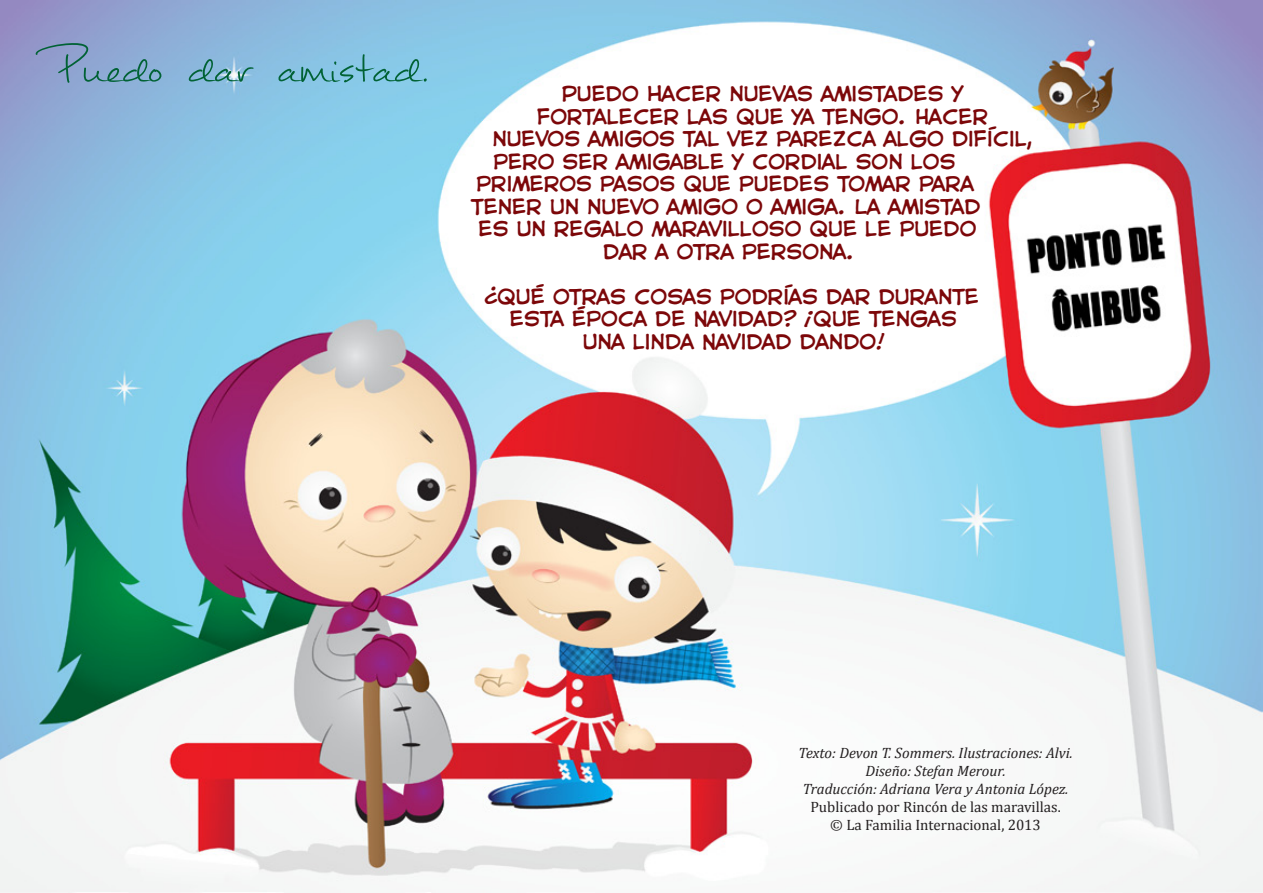
<style>
.page{position:relative;width:1263px;height:893px;background:#fff}
.page>*{position:absolute;margin:0;border:0;box-sizing:border-box;transform-origin:0 0}
.t1{font:87px "Mathilde";color:#016235}
.t2{font:18.75px/22.5px "CC Astro City";color:#7c0709;text-align:center}
.t3{font:italic 15px/18px "Cambria";color:#231f20;text-align:center}
.s1{font-style:normal}
</style>
<div class="page">
<img style="left:0;top:0;width:1263px;height:893px">
<p class="t1" style="left:51px;top:1px;width:381px">Puedo dar amistad.</p>
<p class="t2" style="left:562px;top:81px;width:403px">PUEDO HACER NUEVAS AMISTADES Y</p>
<p class="t2" style="left:537px;top:104px;width:452px">FORTALECER LAS QUE YA TENGO. HACER</p>
<p class="t2" style="left:492px;top:126px;width:542px">NUEVOS AMIGOS TAL VEZ PAREZCA ALGO DIFÍCIL,</p>
<p class="t2" style="left:493px;top:149px;width:464px">PERO SER AMIGABLE Y CORDIAL SON LOS</p>
<p class="t2" style="left:476px;top:171px;width:499px">PRIMEROS PASOS QUE PUEDES TOMAR PARA</p>
<p class="t2" style="left:471px;top:194px;width:511px">TENER UN NUEVO AMIGO O AMIGA. LA AMISTAD</p>
<p class="t2" style="left:479px;top:216px;width:499px">ES UN REGALO MARAVILLOSO QUE LE PUEDO</p>
<p class="t2" style="left:603px;top:239px;width:253px">DAR A OTRA PERSONA.</p>
<p class="t2" style="left:485px;top:284px;width:496px">¿QUÉ OTRAS COSAS PODRÍAS DAR DURANTE<br>ESTA ÉPOCA DE NAVIDAD? ¡QUE TENGAS<br>UNA LINDA NAVIDAD DANDO!</p>
<p class="t3" style="left:798px;top:744px;width:276px">Texto: Devon T. Sommers. Ilustraciones: Alvi.<br>Diseño: Stefan Merour.<br>Traducción: Adriana Vera y Antonia López.<br><span class="s1">Publicado por Rincón de las maravillas.<br>© La Familia Internacional, 2013</span></p>
</div>
